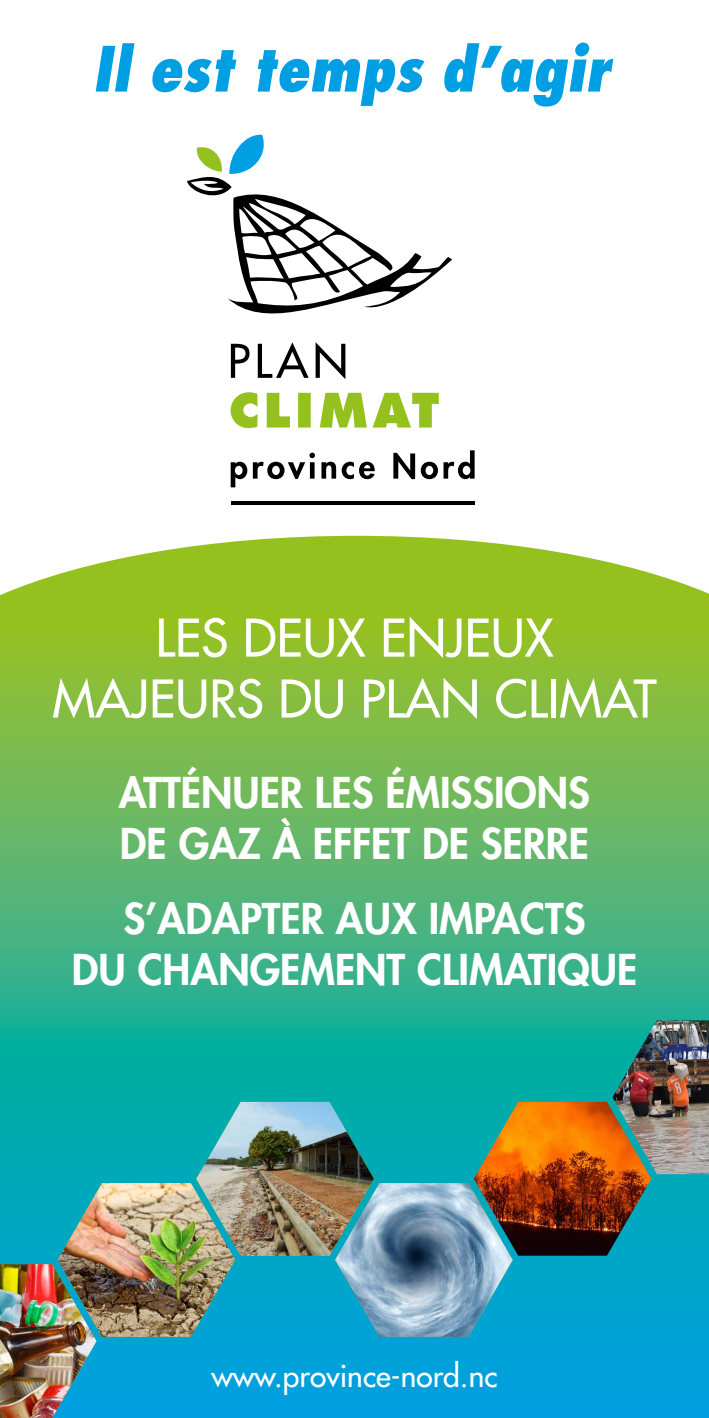
<style>
.page{position:relative;width:709px;height:1418px;background:#fff}
.page>*{position:absolute;margin:0;border:0;box-sizing:border-box;transform-origin:0 0}
.t1{font:50.5px/60.9px "Futura";color:#fff;text-align:center}
.t2{font:800 41.33px/50.5px "Futura";color:#fff}
.t3{font:30px "Futura";color:#fff}
</style>
<div class="page">
<svg style="left:0;top:536px;width:709px;height:484px;background:#72bb5d"></svg>
<svg style="left:231px;top:342px;width:114px;height:37px"></svg>
<svg style="left:231px;top:392px;width:208px;height:36px"></svg>
<svg style="left:231px;top:450px;width:243px;height:37px"></svg>
<hr style="left:231px;top:501px;width:243px;height:3px;background:#000">
<svg style="left:187px;top:134px;width:265px;height:180px"></svg>
<svg style="left:96px;top:43px;width:517px;height:64px"></svg>
<img style="left:0;top:1020px;width:709px;height:397px">
<img style="left:0;top:1264px;width:96px;height:153px">
<p class="t1" style="left:52px;top:608px;width:606px">LES DEUX ENJEUX<br>MAJEURS DU PLAN CLIMAT</p>
<p class="t2" style="left:119px;top:767px;width:472px">ATTÉNUER LES ÉMISSIONS<br>DE GAZ À EFFET DE SERRE</p>
<p class="t2" style="left:72px;top:893px;width:567px;text-align:center">S’ADAPTER AUX IMPACTS<br>DU CHANGEMENT CLIMATIQUE</p>
<p class="t3" style="left:211px;top:1357px;width:288px">www.province-nord.nc</p>
</div>
